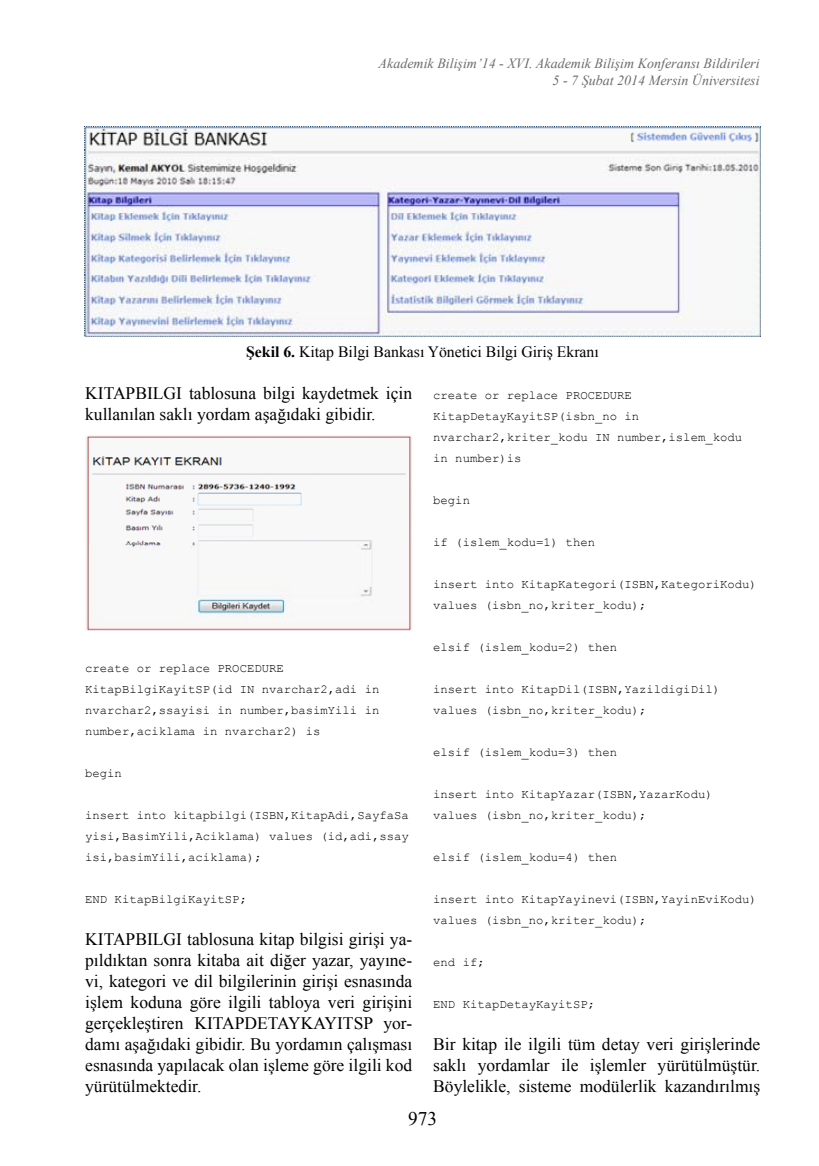
<style>
.page{position:relative;width:819px;height:1166px;background:#fff}
.page>*{position:absolute;margin:0;border:0;box-sizing:border-box;transform-origin:0 0}
.t1{font:19.25px "Times New Roman";color:#000}
.t2{font:17.5px/21px "Times New Roman";color:#000;text-align:justify}
.t3{font:15.75px "Times New Roman";color:#000}
.t4{font:italic 14px/16.8px "Times New Roman";color:#6a6b6d;text-align:right}
.t5{font:12.25px/21px "Courier New";color:#000}
.s1{font-weight:700}
</style>
<div class="page">
<img style="left:85px;top:436px;width:327px;height:194px">
<img style="left:84px;top:126px;width:676px;height:210px">
<p class="t4" style="left:378px;top:55px;width:382px">Akademik Bilişim’14 - XVI. Akademik Bilişim Konferansı Bildirileri<br>5 - 7 Şubat 2014 Mersin Üniversitesi</p>
<p class="t3" style="left:246px;top:341px;width:354px"><span class="s1">Şekil 6.</span> Kitap Bilgi Bankası Yönetici Bilgi Giriş Ekranı</p>
<h2 class="t2" style="left:85px;top:382px;width:328px">KITAPBILGI tablosuna bilgi kaydetmek için kullanılan saklı yordam aşağıdaki gibidir.</h2>
<p class="t5" style="left:85px;top:657px;width:296px">create or replace PROCEDURE KitapBilgiKayitSP(id IN nvarchar2,adi in nvarchar2,ssayisi in number,basimYili in number,aciklama in nvarchar2) is</p>
<p class="t5" style="left:85px;top:762px;width:38px">begin</p>
<p class="t5" style="left:85px;top:804px;width:325px;text-align:justify">insert into kitapbilgi(ISBN,KitapAdi,SayfaSa yisi,BasimYili,Aciklama) values (id,adi,ssay isi,basimYili,aciklama);</p>
<p class="t5" style="left:85px;top:888px;width:163px">END KitapBilgiKayitSP;</p>
<p class="t2" style="left:85px;top:928px;width:328px">KITAPBILGI tablosuna kitap bilgisi girişi ya&shy;pıldıktan sonra kitaba ait diğer yazar, yayıne&shy;vi, kategori ve dil bilgilerinin girişi esnasında işlem koduna göre ilgili tabloya veri girişini gerçekleştiren KITAPDETAYKAYITSP yor&shy;damı aşağıdaki gibidir. Bu yordamın çalışması esnasında yapılacak olan işleme göre ilgili kod yürütülmektedir.</p>
<p class="t5" style="left:433px;top:384px;width:310px">create or replace PROCEDURE<br>KitapDetayKayitSP(isbn_no in nvarchar2,kriter_kodu IN number,islem_kodu in number)is</p>
<p class="t5" style="left:433px;top:489px;width:38px">begin</p>
<p class="t5" style="left:433px;top:531px;width:163px">if (islem_kodu=1) then</p>
<p class="t5" style="left:433px;top:573px;width:325px">insert into KitapKategori(ISBN,KategoriKodu) values (isbn_no,kriter_kodu);</p>
<p class="t5" style="left:433px;top:636px;width:185px">elsif (islem_kodu=2) then</p>
<p class="t5" style="left:433px;top:678px;width:288px">insert into KitapDil(ISBN,YazildigiDil) values (isbn_no,kriter_kodu);</p>
<p class="t5" style="left:433px;top:741px;width:185px">elsif (islem_kodu=3) then</p>
<p class="t5" style="left:433px;top:783px;width:281px">insert into KitapYazar(ISBN,YazarKodu) values (isbn_no,kriter_kodu);</p>
<p class="t5" style="left:433px;top:846px;width:185px">elsif (islem_kodu=4) then</p>
<p class="t5" style="left:433px;top:888px;width:325px">insert into KitapYayinevi(ISBN,YayinEviKodu) values (isbn_no,kriter_kodu);</p>
<p class="t5" style="left:433px;top:951px;width:53px">end if;</p>
<p class="t5" style="left:433px;top:993px;width:163px">END KitapDetayKayitSP;</p>
<h2 class="t2" style="left:433px;top:1033px;width:328px">Bir kitap ile ilgili tüm detay veri girişlerinde saklı yordamlar ile işlemler yürütülmüştür.<br>Böylelikle, sisteme modülerlik kazandırılmış</h2>
<h1 class="t1" style="left:408px;top:1106px;width:30px">973</h1>
</div>
